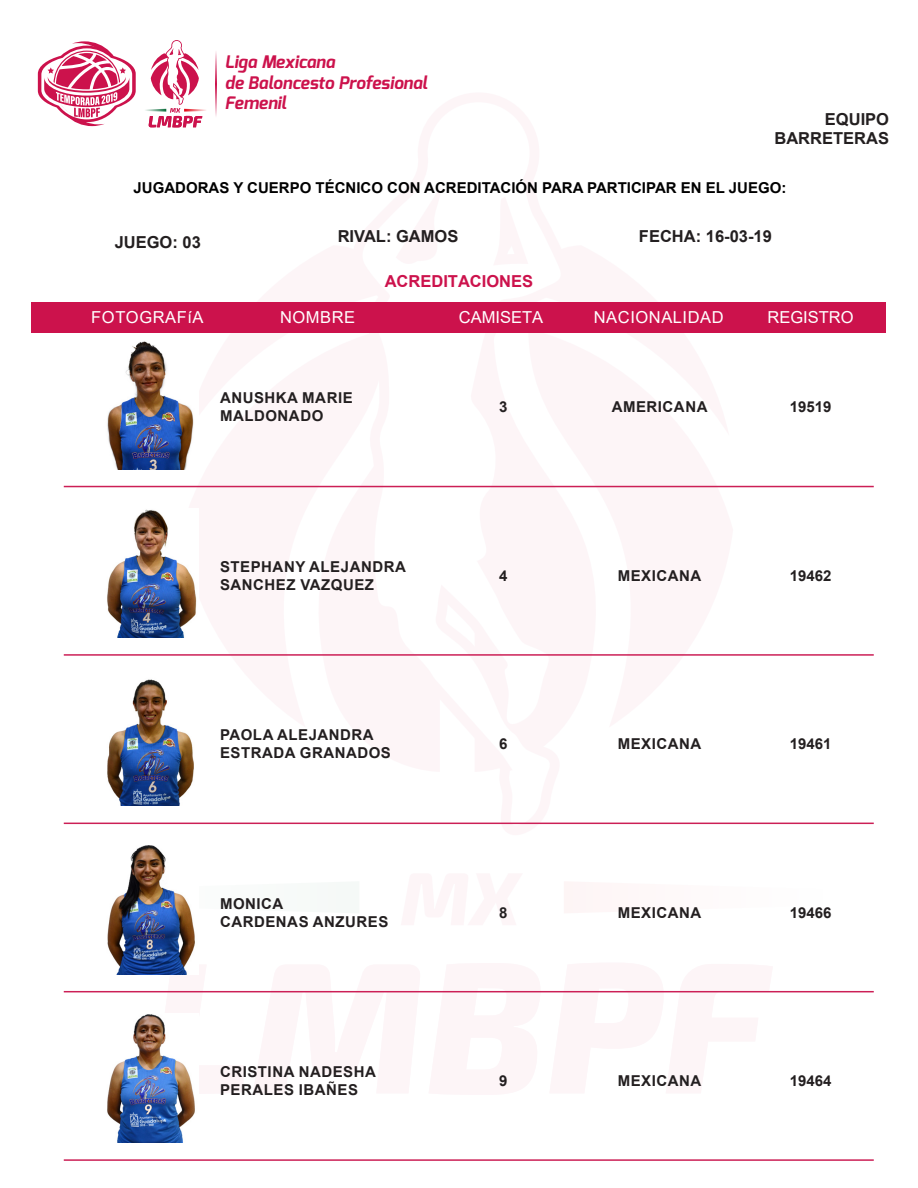
<style>
.page{position:relative;width:918px;height:1188px;background:#fff}
.page>*{position:absolute;margin:0;border:0;box-sizing:border-box;transform-origin:0 0}
.t1{font:italic 700 17.25px/20.9px "Exo";color:#cc124c}
.t2{font:700 16.5px/19.8px "Arial";color:#231f20;text-align:right}
.t3{font:16.5px "Arial";letter-spacing:.035em;color:#fff}
.t4{font:16.5px "Arial";color:#fff}
.t5{font:700 16.5px "Arial";color:#cc124c}
.t6{font:700 15px/18px "Arial";letter-spacing:.035em;color:#231f20}
.t7{font:700 15px "Arial";color:#000}
</style>
<div class="page">
<svg style="left:145px;top:974px;width:639px;height:19px"></svg>
<svg style="left:360px;top:302px;width:203px;height:523px"></svg>
<div style="left:32px;top:303px;width:854px;height:30px;background:#cc124c"></div>
<svg style="left:145px;top:40px;width:61px;height:88px"></svg>
<svg style="left:215px;top:52px;width:2px;height:64px"></svg>
<svg style="left:38px;top:41px;width:98px;height:85px"></svg>
<img style="left:107px;top:341px;width:87px;height:128px">
<hr style="left:64px;top:486px;width:810px;height:1px;background:#cc1f56">
<img style="left:107px;top:509px;width:90px;height:129px">
<hr style="left:64px;top:654px;width:810px;height:2px;background:#cc1f56">
<img style="left:107px;top:679px;width:87px;height:127px">
<hr style="left:64px;top:823px;width:810px;height:1px;background:#cc1f56">
<img style="left:107px;top:845px;width:88px;height:129px">
<hr style="left:64px;top:991px;width:810px;height:1px;background:#cc1f56">
<img style="left:107px;top:1014px;width:88px;height:129px">
<hr style="left:64px;top:1159px;width:810px;height:2px;background:#cc1f56">
<p class="t1" style="left:225px;top:51px;width:204px">Liga Mexicana<br>de Baloncesto Profesional<br>Femenil</p>
<p class="t2" style="left:775px;top:109px;width:116px">EQUIPO<br>BARRETERAS</p>
<p class="t7" style="left:134px;top:178px;width:654px">JUGADORAS Y CUERPO TÉCNICO CON ACREDITACIÓN PARA PARTICIPAR EN EL JUEGO:</p>
<p class="t2" style="left:115px;top:233px;width:88px">JUEGO: 03</p>
<p class="t2" style="left:338px;top:226px;width:122px">RIVAL: GAMOS</p>
<p class="t2" style="left:639px;top:226px;width:134px">FECHA: 16-03-19</p>
<p class="t5" style="left:385px;top:270px;width:150px">ACREDITACIONES</p>
<p class="t3" style="left:91px;top:306px;width:114px">FOTOGRAFíA</p>
<p class="t3" style="left:280px;top:306px;width:77px">NOMBRE</p>
<p class="t4" style="left:459px;top:306px;width:86px">CAMISETA</p>
<p class="t4" style="left:768px;top:306px;width:88px">REGISTRO</p>
<p class="t3" style="left:594px;top:306px;width:131px">NACIONALIDAD</p>
<p class="t6" style="left:220px;top:389px;width:134px">ANUSHKA MARIE</p>
<p class="t6" style="left:220px;top:407px;width:105px">MALDONADO</p>
<p class="t6" style="left:210px;top:390px;width:182px">&lt;&lt;NOMBRE COMPLETO (APELLIDOS)&gt;&gt;</p>
<p class="t6" style="left:220px;top:558px;width:187px">STEPHANY ALEJANDRA</p>
<p class="t6" style="left:220px;top:576px;width:156px">SANCHEZ VAZQUEZ</p>
<p class="t6" style="left:220px;top:726px;width:155px">PAOLA ALEJANDRA</p>
<p class="t6" style="left:220px;top:744px;width:172px">ESTRADA GRANADOS</p>
<p class="t6" style="left:220px;top:894px;width:65px">MONICA</p>
<p class="t6" style="left:220px;top:912px;width:170px">CARDENAS ANZURES</p>
<p class="t6" style="left:220px;top:1063px;width:157px">CRISTINA NADESHA</p>
<p class="t6" style="left:220px;top:1081px;width:139px">PERALES IBAÑES</p>
<p class="t6" style="left:499px;top:398px;width:10px">3</p>
<p class="t6" style="left:612px;top:398px;width:97px">AMERICANA</p>
<p class="t6" style="left:790px;top:398px;width:43px">19519</p>
<p class="t6" style="left:499px;top:567px;width:10px">4</p>
<p class="t6" style="left:618px;top:567px;width:85px">MEXICANA</p>
<p class="t6" style="left:790px;top:567px;width:43px">19462</p>
<p class="t6" style="left:499px;top:735px;width:10px">6</p>
<p class="t6" style="left:618px;top:735px;width:85px">MEXICANA</p>
<p class="t6" style="left:790px;top:735px;width:43px">19461</p>
<p class="t6" style="left:499px;top:903px;width:10px">8</p>
<p class="t6" style="left:618px;top:903px;width:85px">MEXICANA</p>
<p class="t6" style="left:790px;top:903px;width:43px">19466</p>
<p class="t6" style="left:499px;top:1072px;width:10px">9</p>
<p class="t6" style="left:618px;top:1072px;width:85px">MEXICANA</p>
<p class="t6" style="left:790px;top:1072px;width:43px">19464</p>
</div>
